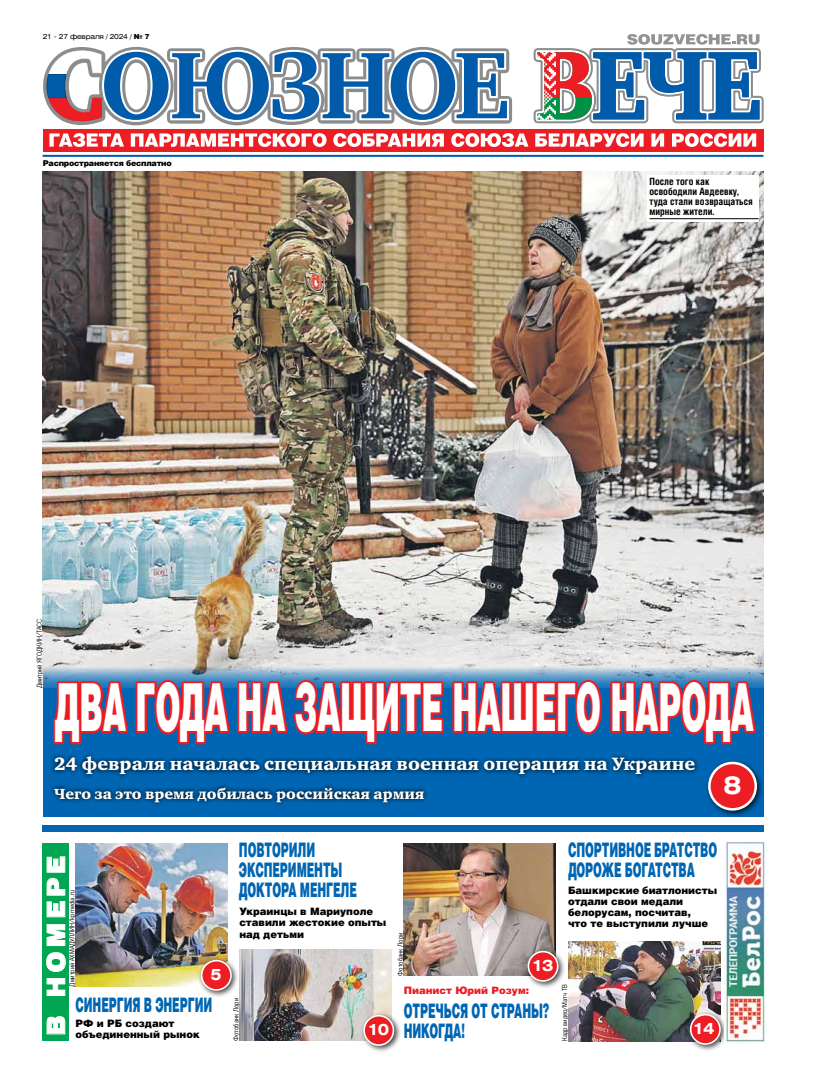
<style>
.page{position:relative;width:820px;height:1078px;background:#fff}
.page>*{position:absolute;margin:0;border:0;box-sizing:border-box;transform-origin:0 0}
.t1{font:900 66.3px "Helios";letter-spacing:-.01em;color:#fff;scale:.46 1}
.t2{font:700 24.5px "Helios Ext";color:#fff}
.t3{font:900 24.3px "Helios Ext";letter-spacing:.25em;color:#fff;scale:.79 1}
.t4{font:900 20px/20px "Helios";letter-spacing:-.01em;color:#0066b3;scale:.53 1}
.t5{font:18.3px "Charter Black ITC";color:#fff}
.t6{font:700 15.5px "Helios Ext";color:#fff}
.t7{font:15px "Charter Black ITC";color:#fff}
.t8{font:900 10.2px/11px "Helios";color:#000}
.t9{font:900 10.2px "Helios";color:#ed1d24}
.t10{font:700 10px/10px "Helios Cond";color:#000}
.t11{font:900 8px "Helios";letter-spacing:-.03em;color:#000}
.t12{font:7px "Paper Gothic";color:#000}
.t13{font:7px "Helios Ext";letter-spacing:-.03em;color:#000}
.s1{font-family:"Helios";font-weight:900}
</style>
<div class="page">
<img style="left:568px;top:941px;width:151px;height:99px">
<img style="left:403px;top:843px;width:152px;height:132px">
<img style="left:239px;top:949px;width:152px;height:91px">
<img style="left:75px;top:843px;width:152px;height:143px">
<div style="left:43px;top:648px;width:720px;height:168px;background:#0066b3"></div>
<div style="left:43px;top:825px;width:720px;height:6px;background:#0066b3"></div>
<img style="left:43px;top:171px;width:720px;height:495px">
<div style="left:43px;top:842px;width:26px;height:198px;background:#00a651"></div>
<svg style="left:47px;top:1016px;width:18px;height:18px"></svg>
<svg style="left:47px;top:978px;width:18px;height:17px"></svg>
<svg style="left:46px;top:952px;width:20px;height:19px"></svg>
<svg style="left:47px;top:924px;width:18px;height:21px"></svg>
<svg style="left:47px;top:856px;width:18px;height:61px"></svg>
<div style="left:197px;top:956px;width:42px;height:41px;background:#000;opacity:.75"></div>
<div style="left:201px;top:960px;width:30px;height:29px;background:#ed1d24;border-radius:50%"></div>
<div style="left:201px;top:959px;width:31px;height:31px;border:2px solid #fff;border-radius:50%"></div>
<div style="left:359px;top:1011px;width:42px;height:41px;background:#000;opacity:.75"></div>
<div style="left:364px;top:1015px;width:29px;height:29px;background:#ed1d24;border-radius:50%"></div>
<div style="left:363px;top:1014px;width:31px;height:31px;border:2px solid #fff;border-radius:50%"></div>
<div style="left:524px;top:947px;width:41px;height:41px;background:#000;opacity:.75"></div>
<div style="left:528px;top:951px;width:29px;height:29px;background:#ed1d24;border-radius:50%"></div>
<div style="left:527px;top:950px;width:31px;height:31px;border:2px solid #fff;border-radius:50%"></div>
<div style="left:686px;top:1010px;width:41px;height:41px;background:#000;opacity:.75"></div>
<div style="left:690px;top:1014px;width:29px;height:29px;background:#ed1d24;border-radius:50%"></div>
<div style="left:689px;top:1013px;width:31px;height:31px;border:2px solid #fff;border-radius:50%"></div>
<div style="left:49px;top:749px;width:649px;height:29px;background:#000;opacity:.75"></div>
<div style="left:43px;top:128px;width:720px;height:23px;background:#ed1d24"></div>
<hr style="left:43px;top:155px;width:720px;height:2px;background:#005baa">
<svg style="left:46px;top:34px;width:718px;height:113px"></svg>
<img style="left:724px;top:840px;width:42px;height:202px">
<div style="left:48px;top:781px;width:380px;height:25px;background:#000;opacity:.75"></div>
<svg style="left:51px;top:664px;width:707px;height:81px"></svg>
<div style="left:704px;top:758px;width:59px;height:59px;background:#000;opacity:.75"></div>
<div style="left:709px;top:762px;width:46px;height:47px;background:#ed1d24;border-radius:50%"></div>
<div style="left:707px;top:761px;width:49px;height:49px;border:3px solid #fff;border-radius:50%"></div>
<div style="left:646px;top:175px;width:112px;height:46px;background:#fff"></div>
<hr style="left:649px;top:218px;width:109px;height:1px;background:#000">
<p class="t13" style="left:43px;top:32px;width:108px">21 - 27 февраля / 2024 / <span class="s1">№ 7</span></p>
<p class="t11" style="left:43px;top:157px;width:130px">Распространяется бесплатно</p>
<p class="t10" style="left:649px;top:177px;width:105px">После того как освободили Авдеевку, туда стали возвращаться мирные жители.</p>
<p class="t12" style="left:35px;top:687px;width:71px;rotate:-90deg">Дмитрий ЯГОДКИН/ТАСС</p>
<h1 class="t1" style="left:54px;top:662px;width:1521px">ДВА ГОДА НА ЗАЩИТЕ НАШЕГО НАРОДА</h1>
<h2 class="t2" style="left:723px;top:770px;width:19px">8</h2>
<h3 class="t5" style="left:54px;top:752px;width:642px">24 февраля началась специальная военная операция на Украине</h3>
<h3 class="t7" style="left:54px;top:784px;width:372px">Чего за это время добилась российская армия</h3>
<h3 class="t3" style="left:42px;top:1035px;width:228px;rotate:-90deg">в номере</h3>
<p class="t12" style="left:68px;top:986px;width:98px;rotate:-90deg">Дмитрий АХМАДУЛЛИН/kpmedia.ru</p>
<h3 class="t6" style="left:210px;top:964px;width:13px">5</h3>
<h3 class="t4" style="left:76px;top:993px;width:259px">синергия в энергии</h3>
<p class="t8" style="left:75px;top:1016px;width:126px">РФ и РБ создают объединенный рынок</p>
<h3 class="t4" style="left:239px;top:839px;width:222px">ПОВТОРИЛИ<br>ЭКСПЕРИ МЕНТЫ<br>ДОКТОРА МЕНГЕЛЕ</h3>
<p class="t8" style="left:239px;top:905px;width:148px">Украинцы в Мариуполе ставили жестокие опыты над детьми</p>
<p class="t12" style="left:232px;top:1040px;width:44px;rotate:-90deg">Фотобанк Лори</p>
<h3 class="t6" style="left:368px;top:1019px;width:22px">10</h3>
<p class="t12" style="left:396px;top:975px;width:44px;rotate:-90deg">Фотобанк Лори</p>
<h3 class="t6" style="left:532px;top:955px;width:22px">13</h3>
<p class="t9" style="left:403px;top:982px;width:127px">Пианист Юрий Розум:</p>
<h3 class="t4" style="left:403px;top:999px;width:276px">ОТРЕЧЬСЯ ОТ СТРАНЫ?<br>НИко</h3>
<h3 class="t4" style="left:438px;top:1019px;width:52px">гда !</h3>
<h3 class="t4" style="left:568px;top:839px;width:282px">СПОРТИВНОЕ БРАТСТВО<br>ДОРОЖЕ БОГАТСТВА</h3>
<p class="t8" style="left:568px;top:884px;width:151px">Башкирские биатлонисты отдали свои медали белорусам, посчитав,<br>что те выступили лучше</p>
<p class="t12" style="left:560px;top:1040px;width:58px;rotate:-90deg">Кадр видео/Матч ТВ</p>
<h3 class="t6" style="left:693px;top:1018px;width:22px">14</h3>
</div>
